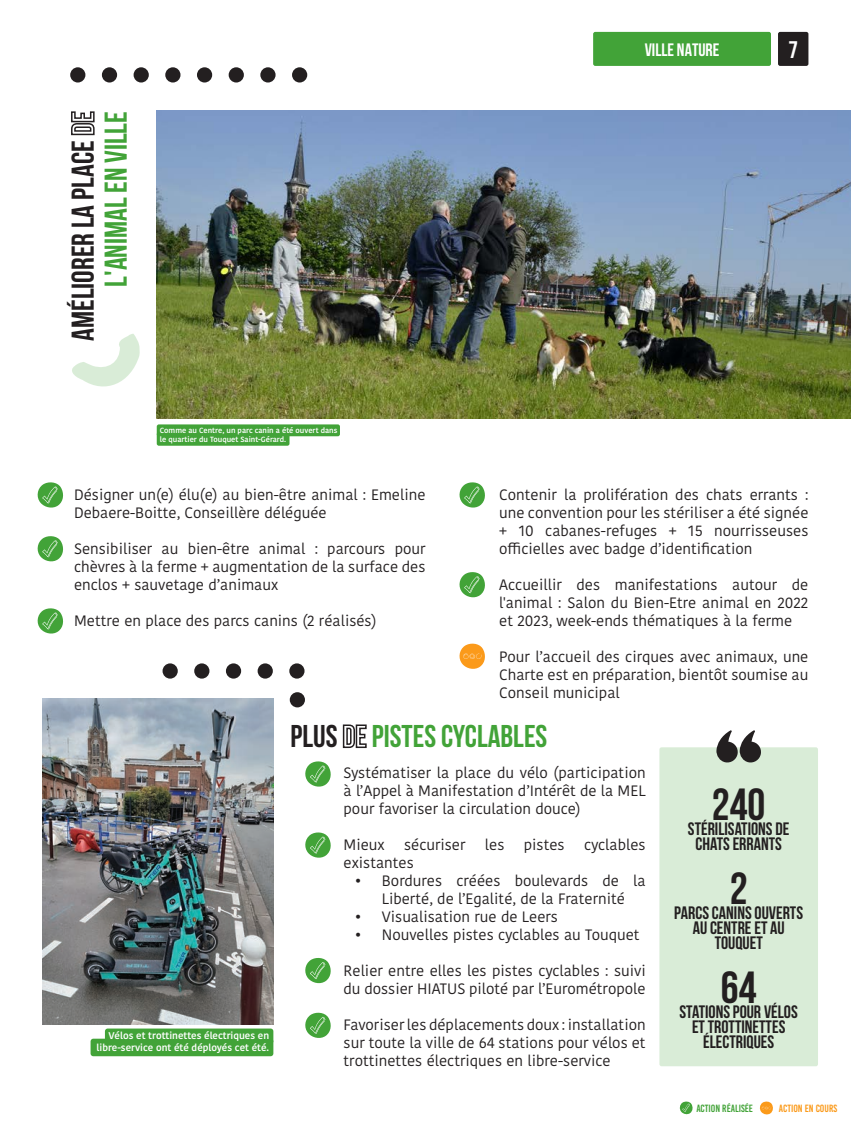
<style>
.page{position:relative;width:851px;height:1127px;background:#fff}
.page>*{position:absolute;margin:0;border:0;box-sizing:border-box;transform-origin:0 0}
.t1{font:700 45px "Bebas Neue";color:#231f20}
.t2{font:700 31.5px/33px "Bebas Neue";color:#231f20;text-align:right}
.t3{font:700 31.5px "Bebas Neue";color:#42a338}
.t4{font:700 24px "Bebas Neue";color:#fff}
.t5{font:700 18px/15px "Bebas Neue";color:#231f20;text-align:center}
.t6{font:700 18px "Bebas Neue";color:#fff}
.t7{font:15px/18px "Kohinoor Bangla";color:#231f20;text-align:justify}
.t8{font:10.5px "Bebas Kai";color:#42a338}
.t9{font:10.5px "Bebas Kai";color:#fb9a1a}
.t10{font:600 9.75px/11.7px "Kohinoor Bangla";color:#fff;text-align:right}
.t11{font:600 7.5px/9px "Kohinoor Bangla";color:#fff}
.s1{color:#42a338}
.s2{color:#231f20}
</style>
<div class="page">
<div style="left:777px;top:32px;width:31px;height:34px;background:#231f20;border-radius:2px"></div>
<div style="left:593px;top:32px;width:177px;height:34px;background:#42a338;border-radius:2px"></div>
<svg style="left:679px;top:1101px;width:14px;height:14px"></svg>
<svg style="left:759px;top:1101px;width:14px;height:14px"></svg>
<img style="left:157px;top:110px;width:693px;height:308px">
<img style="left:42px;top:698px;width:231px;height:326px">
<div style="left:292px;top:67px;width:15px;height:16px;background:#231f20;border-radius:50%"></div>
<div style="left:260px;top:67px;width:15px;height:16px;background:#231f20;border-radius:50%"></div>
<div style="left:229px;top:67px;width:15px;height:16px;background:#231f20;border-radius:50%"></div>
<div style="left:197px;top:67px;width:15px;height:16px;background:#231f20;border-radius:50%"></div>
<div style="left:165px;top:67px;width:15px;height:16px;background:#231f20;border-radius:50%"></div>
<div style="left:133px;top:67px;width:16px;height:16px;background:#231f20;border-radius:50%"></div>
<div style="left:102px;top:67px;width:15px;height:16px;background:#231f20;border-radius:50%"></div>
<div style="left:70px;top:67px;width:15px;height:16px;background:#231f20;border-radius:50%"></div>
<div style="left:290px;top:692px;width:15px;height:15px;background:#231f20;border-radius:50%"></div>
<div style="left:289px;top:663px;width:15px;height:15px;background:#231f20;border-radius:50%"></div>
<div style="left:257px;top:663px;width:16px;height:15px;background:#231f20;border-radius:50%"></div>
<div style="left:226px;top:663px;width:15px;height:15px;background:#231f20;border-radius:50%"></div>
<div style="left:194px;top:663px;width:15px;height:15px;background:#231f20;border-radius:50%"></div>
<div style="left:162px;top:663px;width:16px;height:15px;background:#231f20;border-radius:50%"></div>
<div style="left:659px;top:747px;width:158px;height:319px;background:#d9ecd7;border-radius:2px"></div>
<svg style="left:716px;top:730px;width:45px;height:33px"></svg>
<svg style="left:72px;top:334px;width:68px;height:53px"></svg>
<div style="left:157px;top:432px;width:132px;height:14px;background:#42a338;border-radius:2px"></div>
<div style="left:157px;top:424px;width:183px;height:12px;background:#42a338;border-radius:2px"></div>
<div style="left:91px;top:1038px;width:182px;height:18px;background:#42a338;border-radius:3px"></div>
<div style="left:105px;top:1028px;width:168px;height:16px;background:#42a338;border-radius:3px"></div>
<svg style="left:459px;top:643px;width:26px;height:26px"></svg>
<svg style="left:459px;top:482px;width:26px;height:26px"></svg>
<svg style="left:459px;top:572px;width:26px;height:26px"></svg>
<svg style="left:37px;top:482px;width:26px;height:26px"></svg>
<svg style="left:37px;top:536px;width:26px;height:26px"></svg>
<svg style="left:37px;top:608px;width:26px;height:26px"></svg>
<svg style="left:305px;top:761px;width:26px;height:26px"></svg>
<svg style="left:305px;top:832px;width:26px;height:26px"></svg>
<svg style="left:305px;top:958px;width:26px;height:26px"></svg>
<svg style="left:305px;top:1012px;width:26px;height:26px"></svg>
<p class="t2" style="left:66px;top:341px;width:231px;rotate:-90deg">AMÉLIORER LA PLACE DE<br><span class="s1">L'ANIMAL EN VILLE</span></p>
<p class="t11" style="left:160px;top:425px;width:179px">Comme au Centre, un parc canin a été ouvert dans le quartier du Touquet Saint-Gérard.</p>
<p class="t7" style="left:74px;top:486px;width:353px">Désigner un(e) élu(e) au bien-être animal : Emeline<br>Debaere-Boitte, Conseillère déléguée</p>
<p class="t7" style="left:74px;top:540px;width:353px">Sensibiliser au bien-être animal : parcours pour chèvres à la ferme + augmentation de la surface des enclos + sauvetage d’animaux</p>
<p class="t7" style="left:74px;top:612px;width:304px">Mettre en place des parcs canins (2 réalisés)</p>
<p class="t6" style="left:644px;top:40px;width:76px">VILLE NATURE</p>
<h3 class="t4" style="left:788px;top:36px;width:11px">7</h3>
<p class="t7" style="left:499px;top:486px;width:311px">Contenir la prolifération des chats errants : une convention pour les stériliser a été signée + 10 cabanes-refuges + 15 nourrisseuses officielles avec badge d’identification</p>
<p class="t7" style="left:499px;top:576px;width:310px">Accueillir des manifestations autour de l'animal : Salon du Bien-Etre animal en 2022 et 2023, week-ends thématiques à la ferme</p>
<p class="t7" style="left:499px;top:648px;width:311px">Pour l’accueil des cirques avec animaux, une Charte est en préparation, bientôt soumise au Conseil municipal</p>
<p class="t10" style="left:97px;top:1029px;width:174px">Vélos et trottinettes électriques en libre-service ont été déployés cet été.</p>
<p class="t3" style="left:290px;top:719px;width:258px"><span class="s2">PLUS DE</span>PISTES CYCLABLES</p>
<p class="t7" style="left:343px;top:764px;width:303px">Systématiser la place du vélo (participation à l’Appel à Manifestation d’Intérêt de la MEL pour favoriser la circulation douce)</p>
<p class="t7" style="left:343px;top:836px;width:43px">Mieux</p>
<p class="t7" style="left:404px;top:836px;width:63px">sécuriser</p>
<p class="t7" style="left:485px;top:836px;width:21px">les</p>
<p class="t7" style="left:524px;top:836px;width:42px">pistes</p>
<p class="t7" style="left:584px;top:836px;width:63px">cyclables</p>
<p class="t7" style="left:343px;top:854px;width:72px">existantes</p>
<p class="t7" style="left:355px;top:872px;width:292px;text-align:center">• Bordures créées boulevards de la<br>Liberté, de l’Egalité, de la Fraternité</p>
<p class="t7" style="left:355px;top:908px;width:204px">• Visualisation rue de Leers</p>
<p class="t7" style="left:355px;top:926px;width:286px">• Nouvelles pistes cyclables au Touquet</p>
<p class="t7" style="left:343px;top:962px;width:303px">Relier entre elles les pistes cyclables : suivi du dossier HIATUS piloté par l’Eurométropole</p>
<p class="t7" style="left:343px;top:1016px;width:303px">Favoriser les déplacements doux : installation sur toute la ville de 64 stations pour vélos et trottinettes électriques en libre-service</p>
<p class="t1" style="left:711px;top:779px;width:55px">240</p>
<p class="t5" style="left:687px;top:821px;width:103px">STÉRILISATIONS DE<br>CHATS ERRANTS</p>
<p class="t1" style="left:729px;top:863px;width:19px">2</p>
<p class="t5" style="left:674px;top:905px;width:130px">PARCS CANINS OUVERTS<br>AU CENTRE ET AU<br>TOUQUET</p>
<p class="t1" style="left:720px;top:962px;width:37px">64</p>
<p class="t5" style="left:679px;top:1004px;width:120px">STATIONS POUR VÉLOS<br>ET TROTTINETTES<br>ÉLECTRIQUES</p>
<p class="t8" style="left:696px;top:1102px;width:58px">ACTION RÉALISÉE</p>
<p class="t9" style="left:778px;top:1102px;width:60px">ACTION EN COURS</p>
</div>
